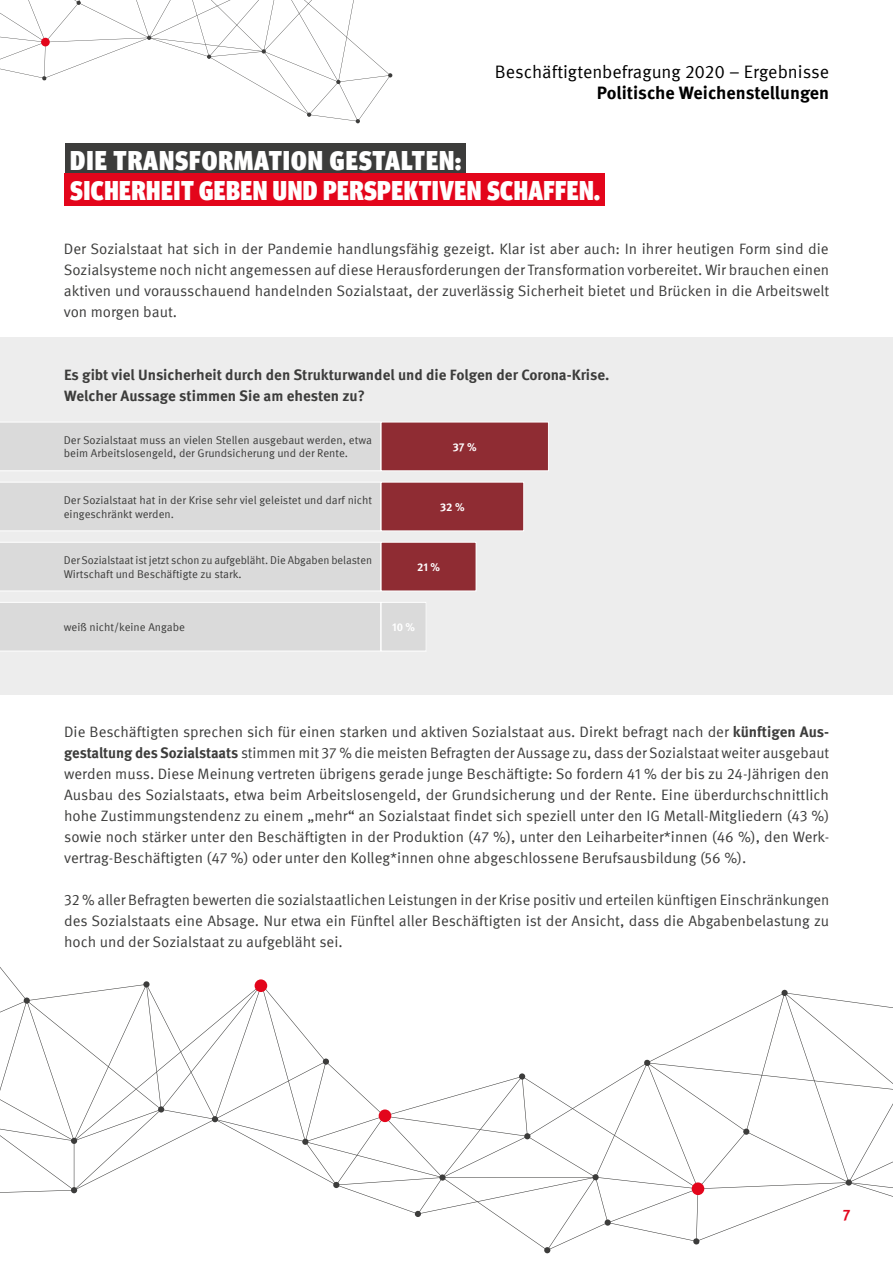
<style>
.page{position:relative;width:893px;height:1263px;background:#fff}
.page>*{position:absolute;margin:0;border:0;box-sizing:border-box;transform-origin:0 0}
.t1{font:900 condensed 27px/30px "Meta Head IGM";letter-spacing:.02em;color:#fff}
.t2{font:18px "Meta IGM";color:#000}
.t3{font:700 18px "Meta IGM";color:#000}
.t4{font:15px/21px "Meta IGM";color:#3c3c3b;text-align:justify}
.t5{font:700 15px/21px "Meta IGM";color:#3c3c3b}
.t6{font:700 15px "Meta IGM";color:#e3051b}
.t7{font:11.25px/13.5px "Meta IGM";color:#3c3c3b}
.t8{font:700 11.25px "Meta IGM";color:#fff}
.s1{font-weight:700}
</style>
<div class="page">
<svg style="left:0;top:0;width:392px;height:123px"></svg>
<div style="left:65px;top:144px;width:401px;height:32px;background:#3c3c3b"></div>
<div style="left:65px;top:174px;width:540px;height:32px;background:#e3051b"></div>
<div style="left:0;top:338px;width:893px;height:357px;background:#ededed"></div>
<div style="left:0;top:422px;width:381px;height:49px;background:#dadada"></div>
<div style="left:0;top:482px;width:381px;height:49px;background:#dadada"></div>
<div style="left:0;top:542px;width:381px;height:49px;background:#dadada"></div>
<div style="left:0;top:602px;width:381px;height:49px;background:#dadada"></div>
<div style="left:381px;top:422px;width:167px;height:49px;background:#8f2c33"></div>
<div style="left:381px;top:422px;width:168px;height:49px;border:1px solid #fff"></div>
<div style="left:381px;top:482px;width:143px;height:49px;background:#8f2c33"></div>
<div style="left:381px;top:542px;width:95px;height:49px;background:#8f2c33"></div>
<div style="left:381px;top:542px;width:95px;height:49px;border:1px solid #fff"></div>
<div style="left:381px;top:602px;width:45px;height:49px;background:#dadada"></div>
<div style="left:381px;top:602px;width:45px;height:49px;border:1px solid #fff"></div>
<svg style="left:0;top:967px;width:893px;height:286px"></svg>
<div style="left:379px;top:1109px;width:12px;height:13px;background:#e3051b;border-radius:50%"></div>
<div style="left:255px;top:979px;width:12px;height:13px;background:#e3051b;border-radius:50%"></div>
<p class="t2" style="left:495px;top:58px;width:336px">Beschäftigtenbefragung 2020 – Ergebnisse</p>
<p class="t3" style="left:597px;top:78px;width:234px">Politische Weichenstellungen</p>
<h1 class="t1" style="left:70px;top:144px;width:531px">DIE TRANSFORMATION GESTALTEN:<br>SICHERHEIT GEBEN UND PERSPEKTIVEN SCHAFFEN.</h1>
<p class="t4" style="left:64px;top:237px;width:767px">Der Sozialstaat hat sich in der Pandemie handlungsfähig gezeigt. Klar ist aber auch: In ihrer heutigen Form sind die Sozialsysteme noch nicht angemessen auf diese Herausforderungen der Transformation vorbereitet. Wir brauchen einen aktiven und vorausschauend handelnden Sozialstaat, der zuverlässig Sicherheit bietet und Brücken in die Arbeitswelt von morgen baut.</p>
<p class="t5" style="left:64px;top:363px;width:547px">Es gibt viel Unsicherheit durch den Strukturwandel und die Folgen der Corona-Krise.<br>Welcher Aussage stimmen Sie am ehesten zu?</p>
<p class="t7" style="left:64px;top:433px;width:310px">Der Sozialstaat muss an vielen Stellen ausgebaut werden, etwa beim Arbeitslosengeld, der Grundsicherung und der Rente.</p>
<p class="t7" style="left:64px;top:493px;width:310px">Der Sozialstaat hat in der Krise sehr viel geleistet und darf nicht eingeschränkt werden.</p>
<p class="t7" style="left:64px;top:553px;width:310px">Der Sozialstaat ist jetzt schon zu aufgebläht. Die Abgaben belasten<br>Wirtschaft und Beschäftigte zu stark.</p>
<p class="t8" style="left:453px;top:438px;width:25px">37 %</p>
<p class="t8" style="left:440px;top:498px;width:26px">32 %</p>
<p class="t8" style="left:417px;top:558px;width:25px">21 %</p>
<p class="t7" style="left:64px;top:620px;width:123px">weiß nicht/keine Angabe</p>
<p class="t8" style="left:392px;top:618px;width:25px">10 %</p>
<p class="t4" style="left:64px;top:720px;width:767px">Die Beschäftigten sprechen sich für einen starken und aktiven Sozialstaat aus. Direkt befragt nach der <span class="s1">künftigen Aus&shy;gestaltung des Sozialstaats</span> stimmen mit 37 % die meisten Befragten der Aussage zu, dass der Sozialstaat weiter ausgebaut werden muss. Diese Meinung vertreten übrigens gerade junge Beschäftigte: So fordern 41 % der bis zu 24-Jährigen den Ausbau des Sozialstaats, etwa beim Arbeitslosengeld, der Grundsicherung und der Rente. Eine überdurchschnittlich hohe Zustimmungstendenz zu einem „mehr“ an Sozialstaat findet sich speziell unter den IG Metall-Mitgliedern (43 %) sowie noch stärker unter den Beschäftigten in der Produktion (47 %), unter den Leiharbeiter*innen (46 %), den Werk&shy;vertrag-Beschäftigten (47 %) oder unter den Kolleg*innen ohne abgeschlossene Berufsausbildung (56 %).</p>
<p class="t4" style="left:64px;top:888px;width:767px">32 % aller Befragten bewerten die sozialstaatlichen Leistungen in der Krise positiv und erteilen künftigen Einschränkungen des Sozialstaats eine Absage. Nur etwa ein Fünftel aller Beschäftigten ist der Ansicht, dass die Abgabenbelastung zu hoch und der Sozialstaat zu aufgebläht sei.</p>
<p class="t6" style="left:843px;top:1203px;width:9px">7</p>
</div>
